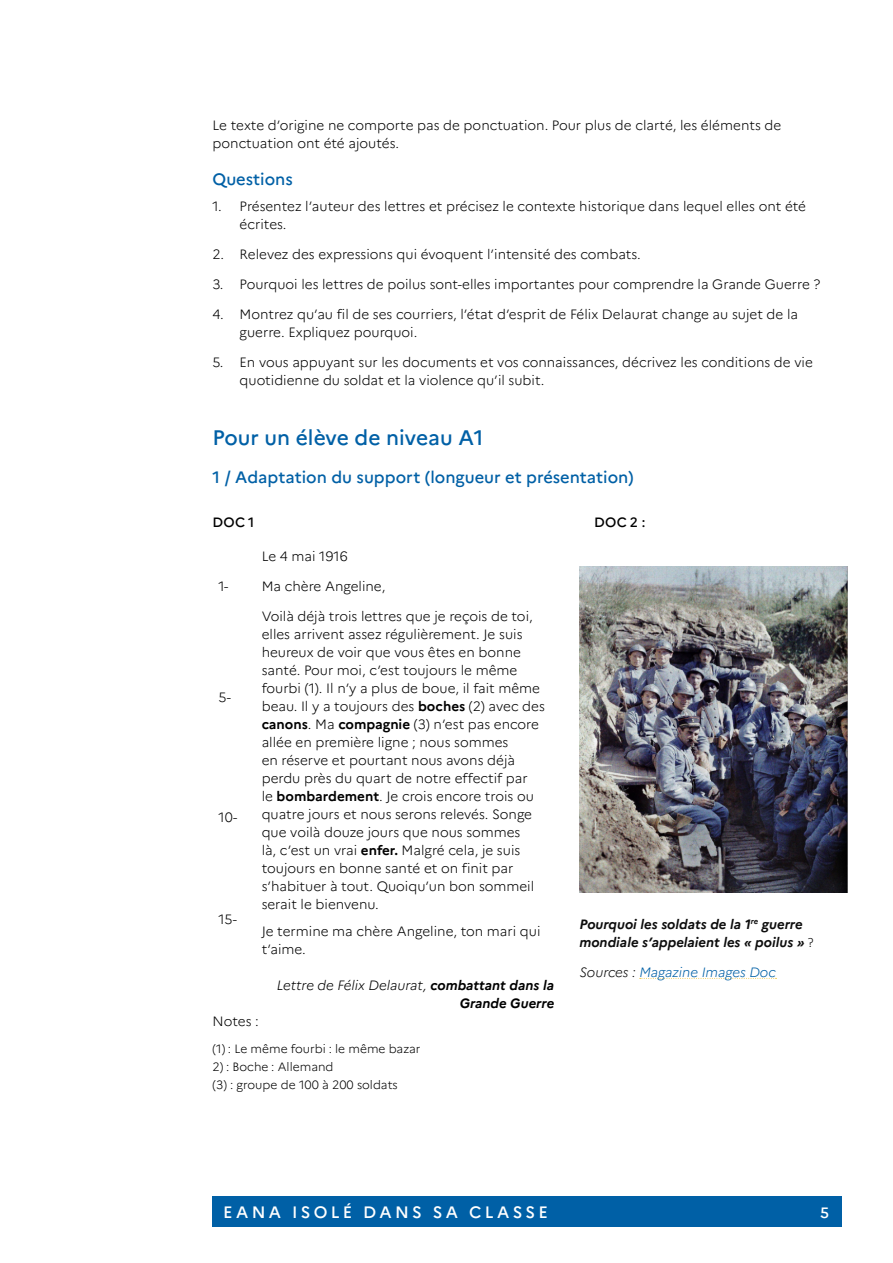
<style>
.page{position:relative;width:893px;height:1263px;background:#fff}
.page>*{position:absolute;margin:0;border:0;box-sizing:border-box;transform-origin:0 0}
.Heading_2{font:500 21px "Marianne";color:#0060a6}
.Heading_3{font:500 16.5px "Marianne";color:#0060a6}
.t1{font:500 16.5px "Marianne";letter-spacing:.2em;color:#fff}
.t2{font:500 15px "Marianne";color:#fff}
.t3{font:300 13.5px/18px "Marianne";color:#000}
.t4{font:italic 700 13.5px/18px "Marianne";color:#0d0d0d}
.t5{font:italic 700 13.5px/18px "Marianne";color:#000;text-align:right}
.t6{font:italic 300 13.5px "Marianne";color:#0060a6}
.t7{font:500 13.5px "Marianne";letter-spacing:.015em;color:#000}
.t8{font:300 12px/18px "Marianne";color:#000}
.s1{font-weight:700}
.s2{font-weight:300}
.s3{font-family:"Calibri";font-weight:300;font-style:normal}
.s4{color:#0d0d0d}
</style>
<div class="page">
<div style="left:213px;top:1197px;width:629px;height:30px;background:#0060a6"></div>
<svg style="left:640px;top:978px;width:136px;height:1px"></svg>
<img style="left:579px;top:567px;width:269px;height:325px">
<p class="t3" style="left:213px;top:116px;width:570px">Le texte d’origine ne comporte pas de ponctuation. Pour plus de clarté, les éléments de ponctuation ont été ajoutés.</p>
<p class="Heading_3" style="left:213px;top:169px;width:82px">Questions</p>
<p class="t3" style="left:240px;top:197px;width:568px;text-indent:-27px">1. Présentez l’auteur des lettres et précisez le contexte historique dans lequel elles ont été écrites.</p>
<p class="t3" style="left:213px;top:245px;width:430px">2. Relevez des expressions qui évoquent l’intensité des combats.</p>
<p class="t3" style="left:213px;top:275px;width:609px">3. Pourquoi les lettres de poilus sont-elles importantes pour comprendre la Grande Guerre ?</p>
<p class="t3" style="left:240px;top:305px;width:560px;text-indent:-27px">4. Montrez qu’au fil de ses courriers, l’état d’esprit de Félix Delaurat change au sujet de la guerre. Expliquez pourquoi.</p>
<p class="t3" style="left:240px;top:353px;width:575px;text-indent:-27px">5. En vous appuyant sur les documents et vos connaissances, décrivez les conditions de vie quotidienne du soldat et la violence qu’il subit.</p>
<p class="Heading_2" style="left:213px;top:425px;width:273px">Pour un élève de niveau A1</p>
<p class="Heading_3" style="left:213px;top:467px;width:423px">1 / Adaptation du support (longueur et présentation)</p>
<p class="t7" style="left:213px;top:514px;width:43px">DOC 1</p>
<p class="t7" style="left:594px;top:514px;width:53px">DOC2 :</p>
<p class="t3" style="left:219px;top:577px;width:11px">1-</p>
<p class="t3" style="left:219px;top:688px;width:14px">5-</p>
<p class="t3" style="left:219px;top:808px;width:20px">10-</p>
<p class="t3" style="left:219px;top:910px;width:20px">15-</p>
<p class="t3" style="left:262px;top:547px;width:88px">Le 4 mai 1916</p>
<p class="t3" style="left:262px;top:577px;width:125px">Ma chère Angeline,</p>
<p class="t3" style="left:262px;top:607px;width:285px">Voilà déjà trois lettres que je reçois de toi, elles arrivent assez régulièrement. Je suis heureux de voir que vous êtes en bonne santé. Pour moi, c’est toujours le même fourbi (1). Il n’y a plus de boue, il fait même beau. Il y a toujours des <span class="s1">boches</span> (2) avec des <span class="s1">canons</span>. Ma <span class="s1">compagnie</span> (3) n’est pas encore allée en première ligne ; nous sommes<br>en réserve et pourtant nous avons déjà perdu près du quart de notre effectif par<br>le <span class="s1">bombardement</span>. Je crois encore trois ou quatre jours et nous serons relevés. Songe que voilà douze jours que nous sommes<br>là, c’est un vrai <span class="s1">enfer.</span> Malgré cela, je suis toujours en bonne santé et on finit par s’habituer à tout. Quoiqu’un bon sommeil serait le bienvenu.</p>
<p class="t3" style="left:262px;top:922px;width:280px">Je termine ma chère Angeline, ton mari qui t’aime.</p>
<p class="t5" style="left:277px;top:976px;width:279px"><span class="s2">Lettre de Félix Delaurat,</span> combattant dans la<br>Grande Guerre</p>
<p class="t3" style="left:213px;top:1012px;width:48px">Notes :</p>
<p class="t8" style="left:213px;top:1040px;width:209px">(1) : Le même fourbi : le même bazar</p>
<p class="t8" style="left:213px;top:1058px;width:187px">2) : Boche : Allemand<br>(3) : groupe de 100 à 200 soldats</p>
<p class="t4" style="left:579px;top:915px;width:236px">Pourquoi les soldats de la 1<sup>re</sup> guerre mondiale s’appelaient les « poilus » <span class="s3">?</span></p>
<p class="t6" style="left:579px;top:964px;width:198px"><span class="s4">Sources :</span> Magazine Images Doc</p>
<p class="t1" style="left:223px;top:1202px;width:326px">EANA ISOLÉ DANS SA CLASSE</p>
<p class="t2" style="left:820px;top:1203px;width:10px">5</p>
</div>
